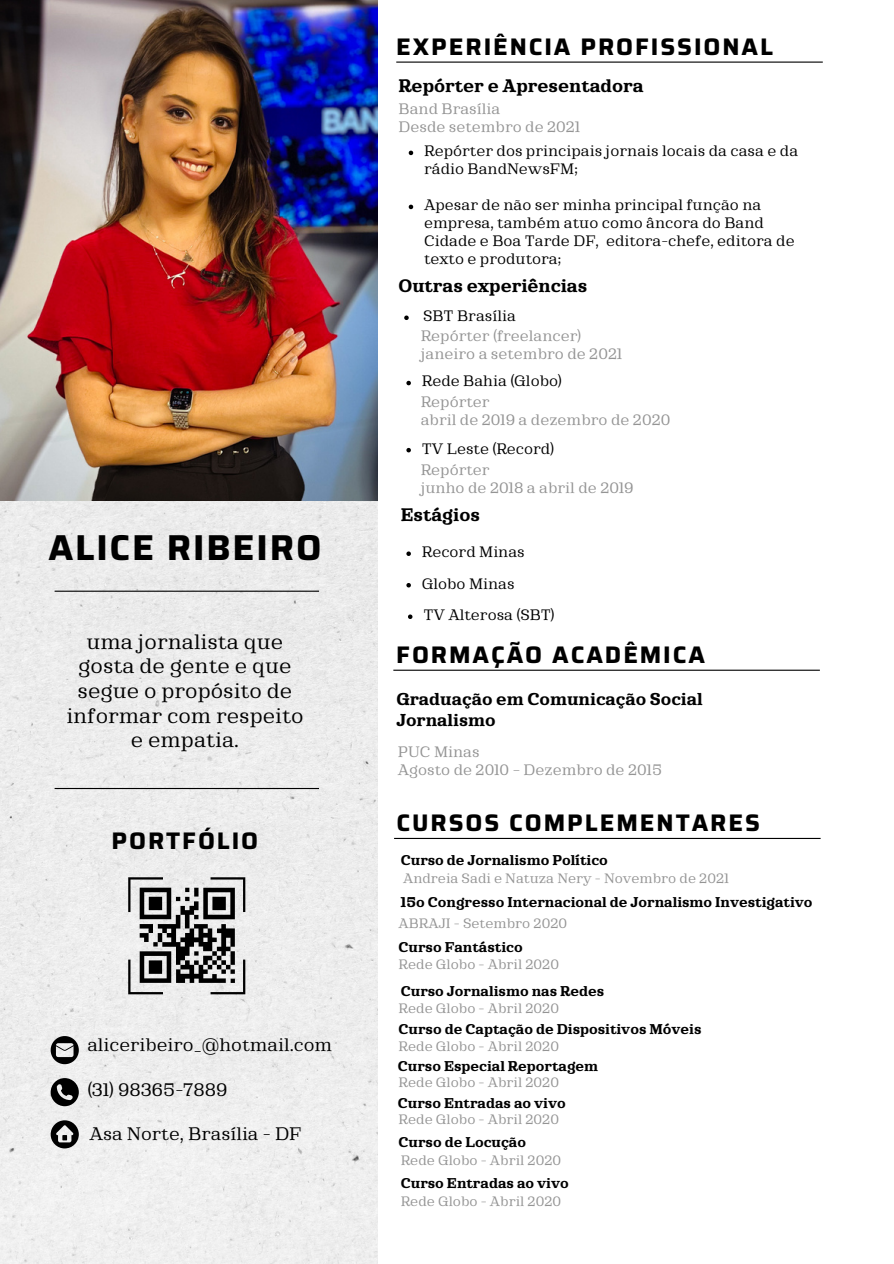
<style>
.page{position:relative;width:894px;height:1264px;background:#fff}
.page>*{position:absolute;margin:0;border:0;box-sizing:border-box;transform-origin:0 0}
.t1{font:700 36px "Saira";letter-spacing:.05em;color:#000}
.t2{font:700 24px "Saira";letter-spacing:.08em;color:#000}
.t3{font:20.7px/24.6px "Phongphrai";color:#000;text-align:center}
.t4{font:18px "Phongphrai";color:#000}
.t5{font:700 18px "Phongphrai";color:#000}
.t6{font:700 17.1px "Phongphrai";color:#000}
.t7{font:15px/18px "Phongphrai";color:#000}
.t8{font:15px "Phongphrai";color:#949494}
.t9{font:700 14.1px "Phongphrai";color:#000}
.t10{font:13.5px "Phongphrai";color:#949494}
</style>
<div class="page">
<div style="left:0;top:501px;width:377px;height:762px;background:#ededed"></div>
<svg style="left:51px;top:1078px;width:28px;height:28px"></svg>
<svg style="left:51px;top:1036px;width:28px;height:28px"></svg>
<svg style="left:51px;top:1120px;width:28px;height:28px"></svg>
<hr style="left:396px;top:62px;width:426px;height:1px;background:#000">
<hr style="left:393px;top:669px;width:426px;height:1px;background:#000">
<hr style="left:394px;top:837px;width:426px;height:2px;background:#000">
<hr style="left:55px;top:590px;width:264px;height:1px;background:#000">
<hr style="left:55px;top:788px;width:264px;height:1px;background:#000">
<img style="left:0;top:0;width:377px;height:501px">
<svg style="left:128px;top:877px;width:117px;height:117px"></svg>
<svg style="left:408px;top:151px;width:5px;height:4px"></svg>
<svg style="left:408px;top:205px;width:5px;height:4px"></svg>
<svg style="left:404px;top:315px;width:4px;height:5px"></svg>
<svg style="left:406px;top:381px;width:5px;height:4px"></svg>
<svg style="left:406px;top:448px;width:5px;height:4px"></svg>
<svg style="left:406px;top:551px;width:5px;height:5px"></svg>
<svg style="left:406px;top:583px;width:5px;height:4px"></svg>
<svg style="left:408px;top:614px;width:4px;height:5px"></svg>
<p class="t1" style="left:48px;top:519px;width:274px">ALICE RIBEIRO</p>
<p class="t3" style="left:66px;top:630px;width:238px">uma jornalista que gosta de gente e que segue o propósito de informar com respeito e empatia.</p>
<p class="t2" style="left:112px;top:821px;width:148px">PORTFÓLIO</p>
<p class="t4" style="left:87px;top:1036px;width:246px">aliceribeiro_@hotmail.com</p>
<p class="t4" style="left:87px;top:1081px;width:141px">(31) 98365-7889</p>
<p class="t4" style="left:89px;top:1125px;width:214px">Asa Norte, Brasília - DF</p>
<p class="t2" style="left:396px;top:28px;width:378px">EXPERIÊNCIA PROFISSIONAL</p>
<p class="t5" style="left:398px;top:77px;width:246px">Repórter e Apresentadora</p>
<p class="t8" style="left:398px;top:102px;width:103px">Band Brasília</p>
<p class="t8" style="left:398px;top:120px;width:183px">Desde setembro de 2021</p>
<p class="t7" style="left:424px;top:143px;width:375px">Repórter dos principais jornais locais da casa e da rádio BandNewsFM;</p>
<p class="t7" style="left:424px;top:197px;width:372px">Apesar de não ser minha principal função na empresa, também atuo como âncora do Band Cidade e Boa Tarde DF, editora-chefe, editora de texto e produtora;</p>
<p class="t5" style="left:398px;top:277px;width:190px">Outras experiências</p>
<p class="t7" style="left:423px;top:308px;width:94px">SBT Brasília</p>
<p class="t8" style="left:420px;top:329px;width:162px">Repórter (freelancer)</p>
<p class="t8" style="left:420px;top:347px;width:203px">janeiro a setembro de 2021</p>
<p class="t7" style="left:421px;top:373px;width:142px">Rede Bahia (Globo)</p>
<p class="t8" style="left:420px;top:395px;width:70px">Repórter</p>
<p class="t8" style="left:420px;top:413px;width:251px">abril de 2019 a dezembro de 2020</p>
<p class="t7" style="left:421px;top:440px;width:134px">TV Leste (Record)</p>
<p class="t8" style="left:420px;top:463px;width:70px">Repórter</p>
<p class="t8" style="left:420px;top:481px;width:214px">junho de 2018 a abril de 2019</p>
<p class="t5" style="left:400px;top:506px;width:81px">Estágios</p>
<p class="t7" style="left:421px;top:543px;width:104px">Record Minas</p>
<p class="t7" style="left:421px;top:575px;width:94px">Globo Minas</p>
<p class="t7" style="left:423px;top:606px;width:133px">TV Alterosa (SBT)</p>
<p class="t2" style="left:396px;top:635px;width:310px">FORMAÇÃO ACADÊMICA</p>
<p class="t6" style="left:396px;top:691px;width:308px">Graduação em Comunicação Social</p>
<p class="t6" style="left:396px;top:712px;width:101px">Jornalismo</p>
<p class="t8" style="left:398px;top:744px;width:83px">PUC Minas</p>
<p class="t8" style="left:398px;top:762px;width:266px">Agosto de 2010 – Dezembro de 2015</p>
<p class="t2" style="left:396px;top:803px;width:365px">CURSOS COMPLEMENTARES</p>
<p class="t9" style="left:400px;top:853px;width:208px">Curso de Jornalismo Político</p>
<p class="t10" style="left:403px;top:872px;width:327px">Andreia Sadi e Natuza Nery - Novembro de 2021</p>
<p class="t9" style="left:400px;top:895px;width:413px">15o Congresso Internacional de Jornalismo Investigativo</p>
<p class="t10" style="left:398px;top:917px;width:170px">ABRAJI - Setembro 2020</p>
<p class="t9" style="left:398px;top:940px;width:126px">Curso Fantástico</p>
<p class="t9" style="left:400px;top:984px;width:205px">Curso Jornalismo nas Redes</p>
<p class="t10" style="left:398px;top:957px;width:162px">Rede Globo - Abril 2020</p>
<p class="t10" style="left:398px;top:1001px;width:162px">Rede Globo - Abril 2020</p>
<p class="t10" style="left:398px;top:1040px;width:162px">Rede Globo - Abril 2020</p>
<p class="t10" style="left:398px;top:1075px;width:162px">Rede Globo - Abril 2020</p>
<p class="t9" style="left:398px;top:1023px;width:304px">Curso de Captação de Dispositivos Móveis</p>
<p class="t9" style="left:398px;top:1059px;width:202px">Curso Especial Reportagem</p>
<p class="t9" style="left:398px;top:1096px;width:169px">Curso Entradas ao vivo</p>
<p class="t10" style="left:398px;top:1113px;width:162px">Rede Globo - Abril 2020</p>
<p class="t9" style="left:398px;top:1136px;width:129px">Curso de Locução</p>
<p class="t9" style="left:400px;top:1177px;width:169px">Curso Entradas ao vivo</p>
<p class="t10" style="left:400px;top:1153px;width:162px">Rede Globo - Abril 2020</p>
<p class="t10" style="left:400px;top:1195px;width:162px">Rede Globo - Abril 2020</p>
</div>
